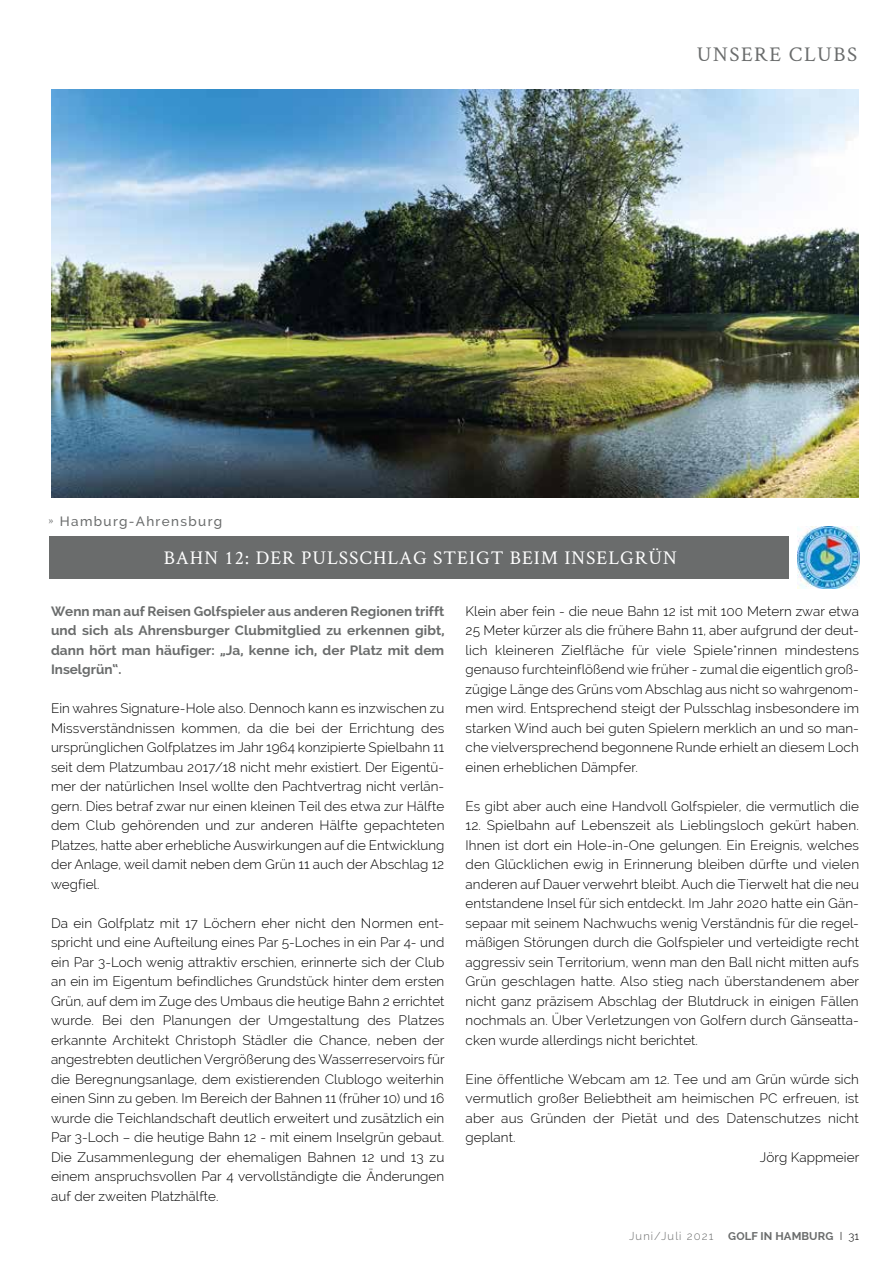
<style>
.page{position:relative;width:893px;height:1263px;background:#fff}
.page>*{position:absolute;margin:0;border:0;box-sizing:border-box;transform-origin:0 0}
.t1{font:21px "Crimson";letter-spacing:.075em;color:#6a6c6c}
.t2{font:19.5px "Crimson";letter-spacing:.05em;color:#fff}
.t3{font:300 13.5px/19.5px "Raleway";letter-spacing:.005em;color:#000;text-align:justify}
.t4{font:700 13.5px/19.5px "Raleway";letter-spacing:.005em;color:#6a6c6c;text-align:justify}
.t5{font:500 13.5px "Raleway";letter-spacing:.1em;color:#6a6c6c}
.t6{font:700 11.25px "Raleway";letter-spacing:.01em;color:#6a6c6c}
.t7{font:300 11.25px "Raleway";letter-spacing:.1em;color:#6a6c6c}
.s1{font-weight:300;color:#000}
</style>
<div class="page">
<div style="left:49px;top:536px;width:739px;height:42px;background:#6a6c6c"></div>
<img style="left:797px;top:526px;width:62px;height:62px">
<img style="left:51px;top:90px;width:808px;height:407px">
<h1 class="t1" style="left:697px;top:40px;width:162px">UNSERE CLUBS</h1>
<p class="t5" style="left:49px;top:514px;width:175px"><sup>»</sup> Hamburg-Ahrensburg</p>
<h2 class="t2" style="left:164px;top:545px;width:515px">BAHN 12: DER PULSSCHLAG STEIGT BEIM INSELGRÜN</h2>
<p class="t4" style="left:51px;top:601px;width:395px">Wenn man auf Reisen Golfspieler aus anderen Regionen trifft und sich als Ahrensburger Clubmitglied zu erkennen gibt, dann hört man häufiger: „Ja, kenne ich, der Platz mit dem Inselgrün“.</p>
<p class="t3" style="left:51px;top:699px;width:395px">Ein wahres Signature-Hole also. Dennoch kann es inzwischen zu Missverständnissen kommen, da die bei der Errichtung des ursprünglichen Golfplatzes im Jahr 1964 konzipierte Spielbahn 11 seit dem Platzumbau 2017/18 nicht mehr existiert. Der Eigentü&shy;mer der natürlichen Insel wollte den Pachtvertrag nicht verlän&shy;gern. Dies betraf zwar nur einen kleinen Teil des etwa zur Hälfte dem Club gehörenden und zur anderen Hälfte gepachteten Platzes, hatte aber erhebliche Auswirkungen auf die Entwicklung der Anlage, weil damit neben dem Grün 11 auch der Abschlag 12 wegfiel.</p>
<p class="t3" style="left:51px;top:913px;width:395px">Da ein Golfplatz mit 17 Löchern eher nicht den Normen ent&shy;spricht und eine Aufteilung eines Par 5-Loches in ein Par 4- und ein Par 3-Loch wenig attraktiv erschien, erinnerte sich der Club an ein im Eigentum befindliches Grundstück hinter dem ersten Grün, auf dem im Zuge des Umbaus die heutige Bahn 2 errichtet wurde. Bei den Planungen der Umgestaltung des Platzes erkannte Architekt Christoph Städler die Chance, neben der angestrebten deutlichen Vergrößerung des Wasserreservoirs für die Beregnungsanlage, dem existierenden Clublogo weiterhin einen Sinn zu geben. Im Bereich der Bahnen 11 (früher 10) und 16 wurde die Teichlandschaft deutlich erweitert und zusätzlich ein Par 3-Loch – die heutige Bahn 12 - mit einem Inselgrün gebaut.<br>Die Zusammenlegung der ehemaligen Bahnen 12 und 13 zu einem anspruchsvollen Par 4 vervollständigte die Änderungen auf der zweiten Platzhälfte.</p>
<p class="t3" style="left:466px;top:601px;width:395px">Klein aber fein - die neue Bahn 12 ist mit 100 Metern zwar etwa 25 Meter kürzer als die frühere Bahn 11, aber aufgrund der deut&shy;lich kleineren Zielfläche für viele Spiele*rinnen mindestens genauso furchteinflößend wie früher - zumal die eigentlich groß&shy;zügige Länge des Grüns vom Abschlag aus nicht so wahrgenom&shy;men wird. Entsprechend steigt der Pulsschlag insbesondere im starken Wind auch bei guten Spielern merklich an und so man&shy;che vielversprechend begonnene Runde erhielt an diesem Loch einen erheblichen Dämpfer.</p>
<p class="t3" style="left:466px;top:796px;width:395px">Es gibt aber auch eine Handvoll Golfspieler, die vermutlich die</p>
<p class="t3" style="left:466px;top:816px;width:395px">12. Spielbahn auf Lebenszeit als Lieblingsloch gekürt haben.<br>Ihnen ist dort ein Hole-in-One gelungen. Ein Ereignis, welches den Glücklichen ewig in Erinnerung bleiben dürfte und vielen anderen auf Dauer verwehrt bleibt. Auch die Tierwelt hat die neu entstandene Insel für sich entdeckt. Im Jahr 2020 hatte ein Gän&shy;sepaar mit seinem Nachwuchs wenig Verständnis für die regel&shy;mäßigen Störungen durch die Golfspieler und verteidigte recht aggressiv sein Territorium, wenn man den Ball nicht mitten aufs Grün geschlagen hatte. Also stieg nach überstandenem aber nicht ganz präzisem Abschlag der Blutdruck in einigen Fällen nochmals an. Über Verletzungen von Golfern durch Gänseatta&shy;cken wurde allerdings nicht berichtet.</p>
<p class="t3" style="left:466px;top:1069px;width:395px">Eine öffentliche Webcam am 12. Tee und am Grün würde sich</p>
<p class="t3" style="left:466px;top:1089px;width:395px">vermutlich großer Beliebtheit am heimischen PC erfreuen, ist</p>
<p class="t3" style="left:466px;top:1108px;width:395px">aber aus Gründen der Pietät und des Datenschutzes nicht</p>
<p class="t3" style="left:466px;top:1128px;width:51px">geplant.</p>
<p class="t3" style="left:760px;top:1147px;width:101px">Jörg Kappmeier</p>
<p class="t7" style="left:629px;top:1229px;width:86px">Juni/Juli 2021</p>
<p class="t6" style="left:728px;top:1229px;width:132px">GOLF IN HAMBURG <span class="s1">I 31</span></p>
</div>
